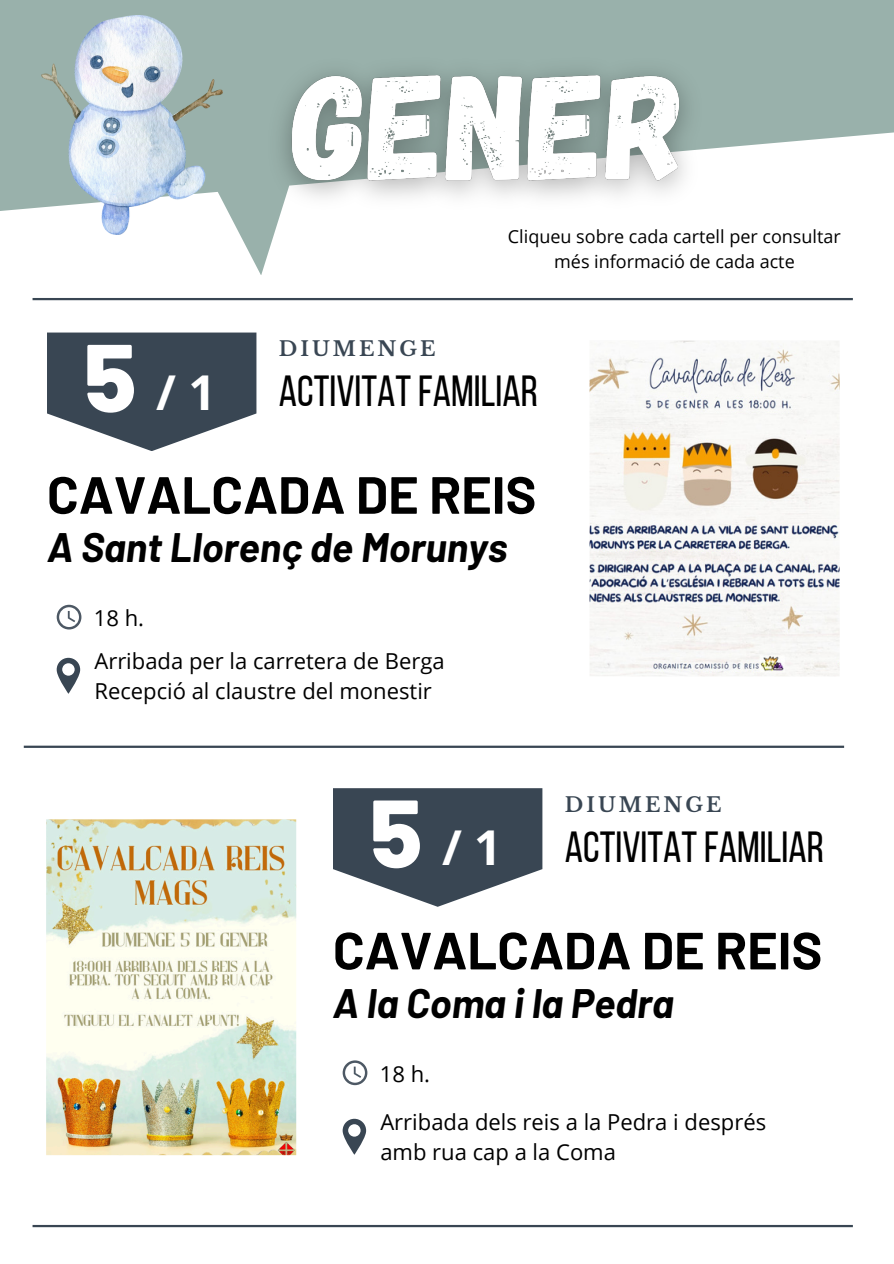
<style>
.page{position:relative;width:894px;height:1264px;background:#fff}
.page>*{position:absolute;margin:0;border:0;box-sizing:border-box;transform-origin:0 0}
.t1{font:800 96px "Barlow";color:#fff}
.t2{font:700 52.2px "Barlow";color:#000}
.t3{font:700 48px "Open Sans";color:#fff}
.t4{font:43.5px "Bebas Neue";color:#000}
.t5{font:italic 700 40.2px "Barlow";color:#000}
.t6{font:22.05px/30.3px "Open Sans";color:#000}
.t7{font:700 20.1px "Libre Baskerville";letter-spacing:.15em;color:#394653}
.t8{font:18px/24.8px "Open Sans";color:#000;text-align:center}
</style>
<div class="page">
<svg style="left:0;top:0;width:893px;height:275px"></svg>
<hr style="left:33px;top:1224px;width:819px;height:3px;background:#394653">
<hr style="left:24px;top:745px;width:819px;height:3px;background:#394653">
<hr style="left:33px;top:298px;width:819px;height:2px;background:#394653">
<svg style="left:589px;top:340px;width:251px;height:336px;fill:#f7f6f4"></svg>
<svg style="left:47px;top:332px;width:209px;height:119px"></svg>
<img style="left:42px;top:15px;width:181px;height:220px">
<svg style="left:57px;top:657px;width:23px;height:36px"></svg>
<svg style="left:57px;top:604px;width:24px;height:25px"></svg>
<img style="left:46px;top:819px;width:251px;height:337px">
<svg style="left:333px;top:788px;width:209px;height:118px;background:#57626d"></svg>
<svg style="left:342px;top:1118px;width:24px;height:36px"></svg>
<svg style="left:342px;top:1060px;width:25px;height:25px"></svg>
<img style="left:253px;top:29px;width:463px;height:194px">
<h3 class="t1" style="left:84px;top:316px;width:54px">5</h3>
<p class="t3" style="left:156px;top:358px;width:61px">/ 1</p>
<p class="t7" style="left:279px;top:336px;width:158px">DIUMENGE</p>
<p class="t8" style="left:508px;top:224px;width:334px">Cliqueu sobre cada cartell per consultar més informació de cada acte</p>
<p class="t4" style="left:279px;top:373px;width:260px">ACTIVITATFAMILIAR</p>
<h2 class="t2" style="left:47px;top:461px;width:491px">CAVALCADA DE REIS</h2>
<h3 class="t5" style="left:47px;top:522px;width:462px">A Sant Llorenç de Morunys</h3>
<p class="t6" style="left:94px;top:602px;width:52px">18 h.</p>
<h6 class="t6" style="left:94px;top:645px;width:351px">Arribada per la carretera de Berga</h6>
<h4 class="t6" style="left:94px;top:675px;width:339px">Recepció al claustre del monestir</h4>
<p class="t1" style="left:370px;top:771px;width:54px">5</p>
<p class="t3" style="left:442px;top:814px;width:61px">/ 1</p>
<p class="t7" style="left:564px;top:792px;width:158px">DIUMENGE</p>
<p class="t4" style="left:564px;top:829px;width:260px">ACTIVITATFAMILIAR</p>
<h2 class="t2" style="left:333px;top:917px;width:491px">CAVALCADA DE REIS</h2>
<h3 class="t5" style="left:333px;top:977px;width:342px">A la Coma i la Pedra</h3>
<p class="t6" style="left:380px;top:1058px;width:52px">18 h.</p>
<p class="t6" style="left:380px;top:1106px;width:387px">Arribada dels reis a la Pedra i després amb rua cap a la Coma</p>
</div>
